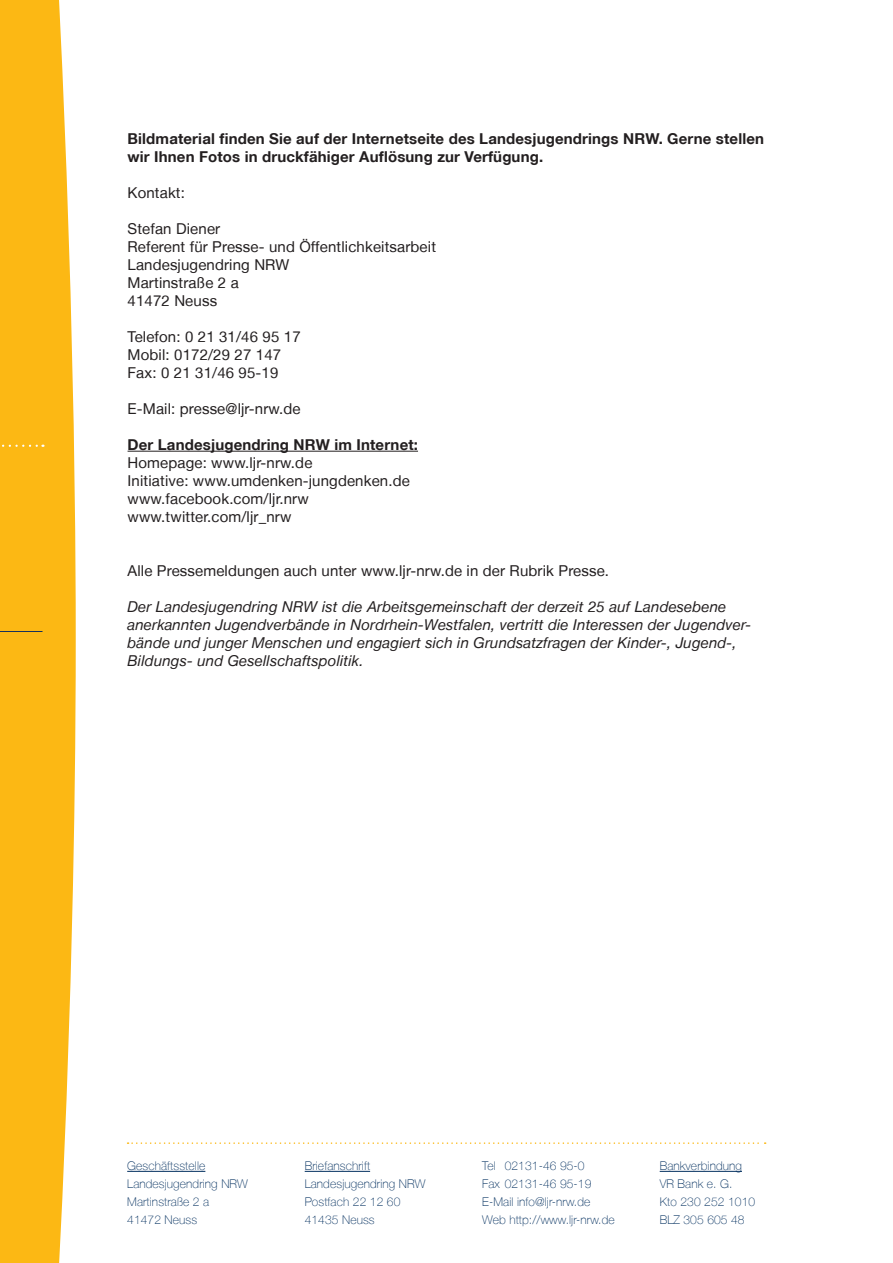
<style>
.page{position:relative;width:893px;height:1263px;background:#fff}
.page>*{position:absolute;margin:0;border:0;box-sizing:border-box;transform-origin:0 0}
.t1{font:15px/18px "Helvetica Neue LT";letter-spacing:.01em;color:#231f20}
.t2{font:italic 15px/18px "Helvetica Neue LT";letter-spacing:.01em;color:#231f20}
.t3{font:700 15px/18px "Helvetica Neue LT";letter-spacing:.01em;color:#231f20}
.t4{font:100 12px/18px "Helvetica Neue LT";letter-spacing:.01em;color:#002e5e}
</style>
<div class="page">
<div style="left:0;top:0;width:108px;height:1263px;background:#fcb814"></div>
<svg style="left:59px;top:0;width:49px;height:1263px;fill:#fff"></svg>
<hr style="left:127px;top:1171px;width:78px;height:1px;background:#002e5e">
<hr style="left:305px;top:1171px;width:65px;height:1px;background:#002e5e">
<hr style="left:660px;top:1171px;width:82px;height:1px;background:#002e5e">
<svg style="left:128px;top:1142px;width:638px;height:2px"></svg>
<svg style="left:2px;top:445px;width:41px;height:2px"></svg>
<hr style="left:0;top:631px;width:43px;height:1px;background:#17315b">
<hr style="left:128px;top:451px;width:290px;height:1px;background:#231f20">
<p class="t3" style="left:128px;top:129px;width:638px">Bildmaterial finden Sie auf der Internetseite des Landesjugendrings NRW. Gerne stellen wir Ihnen Fotos in druckfähiger Auflösung zur Verfügung.</p>
<p class="t1" style="left:128px;top:183px;width:59px">Kontakt:</p>
<p class="t1" style="left:128px;top:219px;width:310px">Stefan Diener<br>Referent für Presse- und Öffentlichkeitsarbeit<br>Landesjugendring NRW<br>Martinstraße 2 a<br>41472 Neuss</p>
<p class="t1" style="left:128px;top:327px;width:175px">Telefon: 0 21 31/46 95 17<br>Mobil: 0172/29 27 147<br>Fax: 0 21 31/46 95-19</p>
<p class="t1" style="left:128px;top:399px;width:175px">E-Mail: presse@ljr-nrw.de</p>
<p class="t3" style="left:128px;top:435px;width:292px">Der Landesjugendring NRW im Internet:</p>
<p class="t1" style="left:128px;top:453px;width:284px">Homepage: www.ljr-nrw.de<br>Initiative: www.umdenken-jungdenken.de www.facebook.com/ljr.nrw www.twitter.com/ljr_nrw</p>
<p class="t1" style="left:128px;top:561px;width:483px">Alle Pressemeldungen auch unter www.ljr-nrw.de in der Rubrik Presse.</p>
<p class="t2" style="left:128px;top:597px;width:625px">Der Landesjugendring NRW ist die Arbeitsgemeinschaft der derzeit 25 auf Landesebene anerkannten Jugendverbände in Nordrhein-Westfalen, vertritt die Interessen der Jugendver&shy;bände und junger Menschen und engagiert sich in Grundsatzfragen der Kinder-, Jugend-, Bildungs- und Gesellschaftspolitik.</p>
<p class="t4" style="left:127px;top:1157px;width:122px">Geschäftsstelle<br>Landesjugendring NRW<br>Martinstraße 2 a<br>41472 Neuss</p>
<p class="t4" style="left:305px;top:1157px;width:122px">Briefanschrift<br>Landesjugendring NRW<br>Postfach 22 12 60<br>41435 Neuss</p>
<p class="t4" style="left:482px;top:1157px;width:134px">Tel 02131-46 95-0<br>Fax 02131-46 95-19<br>E-Mail info@ljr-nrw.de<br>Web http://www.ljr-nrw.de</p>
<p class="t4" style="left:660px;top:1157px;width:97px">Bankverbindung<br>VR Bank e. G.<br>Kto 230 252 1010<br>BLZ 305 605 48</p>
</div>
